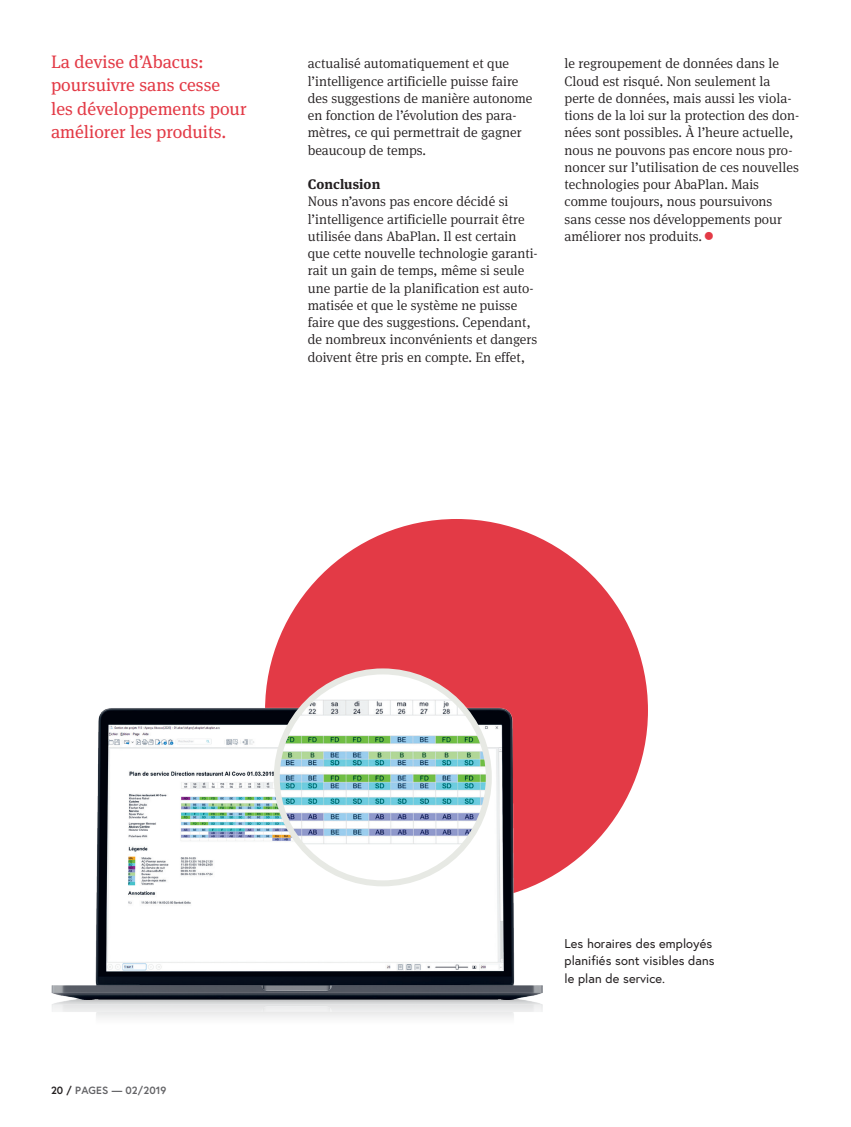
<style>
.page{position:relative;width:851px;height:1127px;background:#fff}
.page>*{position:absolute;margin:0;border:0;box-sizing:border-box;transform-origin:0 0}
.t1{font:18px/23.2px "Meta Serif Pro";color:#e33a46}
.t2{font:300 13.8px/17.2px "Meta Serif Pro";color:#231f20}
.t3{font:700 13.8px "Meta Serif Pro";letter-spacing:.005em;color:#231f20}
.t4{font:12.75px/17.2px "Europa";letter-spacing:.005em;color:#231f20}
.t5{font:700 10.5px "Europa";letter-spacing:.01em;color:#636366}
.s1{color:#e33a46}
.s2{color:#231f20}
</style>
<div class="page">
<div style="left:265px;top:519px;width:383px;height:383px;background:#e33a46;border-radius:50%"></div>
<img style="left:51px;top:703px;width:495px;height:315px">
<img style="left:277px;top:678px;width:211px;height:205px">
<div style="left:274px;top:668px;width:217px;height:218px;border:6px solid #e7e9e4;border-radius:50%"></div>
<h1 class="t1" style="left:51px;top:49px;width:197px">La devise d’Abacus: poursuivre sans cesse<br>les développements pour améliorer les produits.</h1>
<p class="t2" style="left:308px;top:54px;width:226px">actualisé automatiquement et que l’intelligence artificielle puisse faire des suggestions de manière autonome en fonction de l’évolution des para&shy;mètres, ce qui permettrait de gagner beaucoup de temps.</p>
<p class="t3" style="left:308px;top:173px;width:74px">Conclusion</p>
<p class="t2" style="left:308px;top:192px;width:231px">Nous n’avons pas encore décidé si l’intelligence artificielle pourrait être utilisée dans AbaPlan. Il est certain que cette nouvelle technologie garanti&shy;rait un gain de temps, même si seule une partie de la planification est auto&shy;matisée et que le système ne puisse faire que des suggestions. Cependant, de nombreux inconvénients et dangers doivent être pris en compte. En effet,</p>
<p class="t2" style="left:564px;top:54px;width:236px">le regroupement de données dans le Cloud est risqué. Non seulement la perte de données, mais aussi les viola&shy;tions de la loi sur la protection des don&shy;nées sont possibles. À l’heure actuelle, nous ne pouvons pas encore nous pro&shy;noncer sur l’utilisation de ces nouvelles technologies pour AbaPlan. Mais comme toujours, nous poursuivons sans cesse nos développements pour améliorer nos produits.<span class="s1">●</span></p>
<p class="t5" style="left:51px;top:1084px;width:117px"><span class="s2">20 /</span> PAGES — 02/2019</p>
<p class="t4" style="left:564px;top:935px;width:152px">Les horaires des employés planifiés sont visibles dans le plan de service.</p>
</div>
